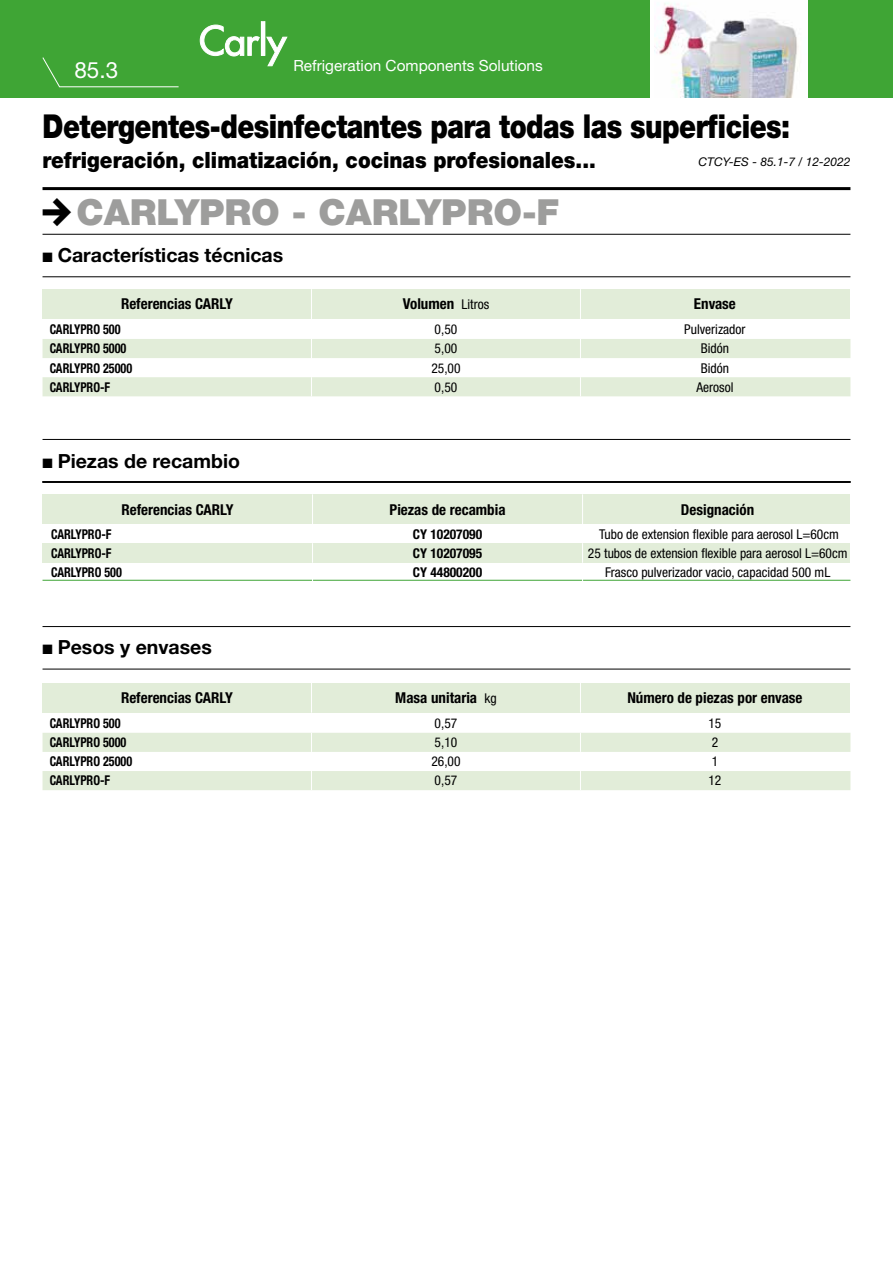
<style>
.page{position:relative;width:893px;height:1263px;background:#fff}
.page>*{position:absolute;margin:0;border:0;box-sizing:border-box;transform-origin:0 0}
.t1{font:900 36px "Helvetica Neue LT Pro";color:#9d9d9c}
.t2{font:900 33px "Helvetica Neue LT Pro";letter-spacing:-.02em;color:#000;scale:.82 1}
.t3{font:900 22.5px "Helvetica Neue LT Pro";color:#000;scale:.9 1}
.t4{font:22.5px "Helvetica Neue LT Pro";color:#fff}
.t5{font:700 19.5px "Helvetica Neue LT Pro";color:#000}
.t6{font:15.3px "Helvetica Neue LT Pro";color:#fff}
.t7{font:700 condensed 15px "Helvetica Neue LT Pro";color:#000}
.t8{font:condensed 13.5px "Helvetica Neue LT Pro";color:#000}
.t9{font:700 condensed 13.5px "Helvetica Neue LT Pro";color:#000;scale:.9 1}
.t10{font:700 condensed 13.5px "Helvetica Neue LT Pro";color:#000}
.t11{font:italic 12px "Helvetica Neue LT Pro";color:#000}
.s1{font-weight:400;font-size:13.5px}
</style>
<div class="page">
<div style="left:0;top:0;width:893px;height:98px;background:#3fa535"></div>
<div style="left:43px;top:683px;width:807px;height:30px;background:#e2edd9"></div>
<svg style="left:43px;top:733px;width:807px;height:57px;fill:#e2edd9"></svg>
<div style="left:43px;top:494px;width:807px;height:30px;background:#e2edd9"></div>
<div style="left:43px;top:543px;width:807px;height:19px;background:#e2edd9"></div>
<hr style="left:43px;top:580px;width:807px;height:1px;background:#3fa535">
<div style="left:43px;top:289px;width:807px;height:30px;background:#e2edd9"></div>
<svg style="left:43px;top:339px;width:807px;height:57px;fill:#e2edd9"></svg>
<hr style="left:43px;top:187px;width:807px;height:3px;background:#000">
<hr style="left:43px;top:234px;width:807px;height:1px;background:#000">
<div style="left:651px;top:0;width:157px;height:101px;background:#fff"></div>
<svg style="left:200px;top:24px;width:60px;height:33px"></svg>
<div style="left:261px;top:21px;width:4px;height:35px;border:1px solid #fff"></div>
<svg style="left:266px;top:36px;width:21px;height:30px"></svg>
<svg style="left:42px;top:57px;width:137px;height:31px"></svg>
<img style="left:655px;top:3px;width:143px;height:95px">
<hr style="left:43px;top:626px;width:807px;height:1px;background:#000">
<hr style="left:43px;top:669px;width:807px;height:1px;background:#000">
<svg style="left:311px;top:733px;width:1px;height:57px"></svg>
<svg style="left:580px;top:733px;width:1px;height:57px"></svg>
<hr style="left:43px;top:482px;width:807px;height:1px;background:#000">
<hr style="left:43px;top:439px;width:807px;height:1px;background:#000">
<hr style="left:43px;top:276px;width:807px;height:1px;background:#000">
<hr style="left:311px;top:683px;width:1px;height:30px;background:#fff">
<hr style="left:580px;top:683px;width:1px;height:30px;background:#fff">
<svg style="left:582px;top:543px;width:1px;height:38px"></svg>
<svg style="left:312px;top:543px;width:1px;height:38px"></svg>
<hr style="left:312px;top:494px;width:1px;height:30px;background:#fff">
<hr style="left:582px;top:494px;width:1px;height:30px;background:#fff">
<hr style="left:311px;top:289px;width:1px;height:30px;background:#fff">
<hr style="left:580px;top:289px;width:1px;height:30px;background:#fff">
<svg style="left:311px;top:339px;width:1px;height:57px"></svg>
<svg style="left:580px;top:339px;width:1px;height:57px"></svg>
<h3 class="t4" style="left:74px;top:56px;width:45px">85.3</h3>
<p class="t6" style="left:293px;top:56px;width:251px">Refrigeration Components Solutions</p>
<h2 class="t2" style="left:43px;top:107px;width:913px">Detergentes-desinfectantes para todas las superficies:</h2>
<h3 class="t3" style="left:43px;top:147px;width:616px">refrigeración, climatización, cocinas profesionales...</h3>
<p class="t11" style="left:699px;top:154px;width:153px">CTCY-ES - 85.1-7 / 12-2022</p>
<h1 class="t1" style="left:77px;top:190px;width:484px">CARLYPRO - CARLYPRO-F</h1>
<h3 class="t5" style="left:43px;top:242px;width:242px">■ Características técnicas</h3>
<p class="t7" style="left:121px;top:295px;width:113px">Referencias CARLY</p>
<p class="t7" style="left:403px;top:295px;width:88px">Volumen <span class="s1">Litros</span></p>
<p class="t7" style="left:694px;top:295px;width:43px">Envase</p>
<p class="t9" style="left:50px;top:321px;width:80px">CARLYPRO 500</p>
<p class="t8" style="left:435px;top:321px;width:24px">0,50</p>
<p class="t8" style="left:684px;top:321px;width:63px">Pulverizador</p>
<p class="t9" style="left:50px;top:340px;width:87px">CARLYPRO 5000</p>
<p class="t8" style="left:435px;top:341px;width:24px">5,00</p>
<p class="t8" style="left:701px;top:341px;width:30px">Bidón</p>
<p class="t9" style="left:50px;top:360px;width:93px">CARLYPRO 25000</p>
<p class="t8" style="left:431px;top:360px;width:31px">25,00</p>
<p class="t8" style="left:701px;top:360px;width:30px">Bidón</p>
<p class="t9" style="left:50px;top:379px;width:69px">CARLYPRO-F</p>
<p class="t8" style="left:435px;top:379px;width:24px">0,50</p>
<p class="t8" style="left:696px;top:379px;width:38px">Aerosol</p>
<h3 class="t5" style="left:43px;top:449px;width:199px">■ Piezas de recambio</h3>
<p class="t7" style="left:122px;top:500px;width:113px">Referencias CARLY</p>
<p class="t7" style="left:390px;top:500px;width:118px">Piezas de recambia</p>
<p class="t7" style="left:681px;top:500px;width:75px">Designación</p>
<p class="t9" style="left:51px;top:526px;width:69px">CARLYPRO-F</p>
<p class="t10" style="left:413px;top:526px;width:71px">CY 10207090</p>
<p class="t8" style="left:599px;top:526px;width:241px">Tubo de extension flexible para aerosol L=60cm</p>
<p class="t9" style="left:51px;top:545px;width:69px">CARLYPRO-F</p>
<p class="t10" style="left:413px;top:545px;width:71px">CY 10207095</p>
<p class="t8" style="left:588px;top:545px;width:261px">25 tubos de extension flexible para aerosol L=60cm</p>
<p class="t9" style="left:51px;top:564px;width:80px">CARLYPRO 500</p>
<p class="t10" style="left:413px;top:564px;width:71px">CY 44800200</p>
<p class="t8" style="left:605px;top:564px;width:227px">Frasco pulverizador vacio, capacidad 500 mL</p>
<h3 class="t5" style="left:43px;top:635px;width:171px">■ Pesos y envases</h3>
<p class="t7" style="left:121px;top:689px;width:113px">Referencias CARLY</p>
<p class="t7" style="left:395px;top:689px;width:103px">Masa unitaria <span class="s1">kg</span></p>
<p class="t7" style="left:627px;top:689px;width:177px">Número de piezas por envase</p>
<p class="t9" style="left:50px;top:715px;width:80px">CARLYPRO 500</p>
<p class="t8" style="left:435px;top:715px;width:24px">0,57</p>
<p class="t8" style="left:708px;top:715px;width:14px">15</p>
<p class="t9" style="left:50px;top:734px;width:87px">CARLYPRO 5000</p>
<p class="t8" style="left:435px;top:734px;width:24px">5,10</p>
<p class="t8" style="left:712px;top:734px;width:8px">2</p>
<p class="t9" style="left:50px;top:753px;width:93px">CARLYPRO 25000</p>
<p class="t8" style="left:431px;top:753px;width:31px">26,00</p>
<p class="t8" style="left:712px;top:753px;width:8px">1</p>
<p class="t9" style="left:50px;top:772px;width:69px">CARLYPRO-F</p>
<p class="t8" style="left:435px;top:773px;width:24px">0,57</p>
<p class="t8" style="left:708px;top:773px;width:14px">12</p>
</div>
